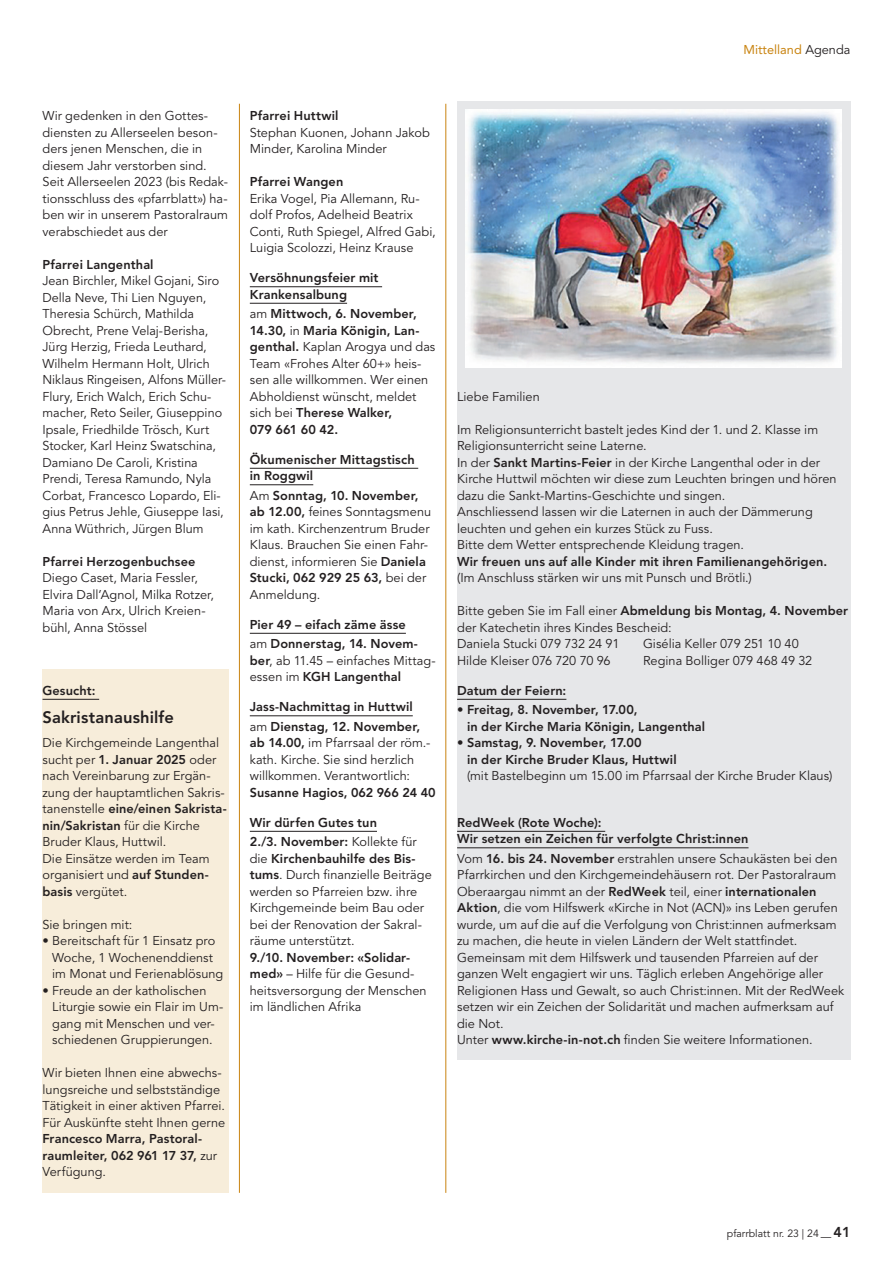
<style>
.page{position:relative;width:893px;height:1263px;background:#fff}
.page>*{position:absolute;margin:0;border:0;box-sizing:border-box;transform-origin:0 0}
.t1{font:800 16.5px "Avenir LT Std";letter-spacing:.01em;color:#231f20}
.t2{font:12.75px/16.5px "Avenir LT Std";color:#231f20}
.t3{font:800 12.75px/16.5px "Avenir LT Std";letter-spacing:.01em;color:#231f20}
.t4{font:12.75px "Avenir LT Std";color:#c98411}
.t5{font:10.5px "Avenir LT Std";color:#231f20}
.s1{font-weight:800}
.s2{font-weight:400}
.s3{color:#231f20}
.s4{font-weight:800;font-size:14.25px}
</style>
<div class="page">
<hr style="left:239px;top:104px;width:1px;height:1089px;background:#c98411">
<hr style="left:446px;top:104px;width:1px;height:1089px;background:#c98411">
<hr style="left:250px;top:286px;width:132px;height:1px;background:#231f20">
<hr style="left:250px;top:303px;width:97px;height:1px;background:#231f20">
<hr style="left:250px;top:468px;width:168px;height:1px;background:#231f20">
<hr style="left:250px;top:484px;width:63px;height:1px;background:#231f20">
<hr style="left:250px;top:633px;width:156px;height:1px;background:#231f20">
<hr style="left:250px;top:715px;width:163px;height:1px;background:#231f20">
<hr style="left:250px;top:831px;width:127px;height:1px;background:#231f20">
<div style="left:43px;top:669px;width:186px;height:524px;background:#f7edda"></div>
<hr style="left:43px;top:699px;width:56px;height:1px;background:#231f20">
<div style="left:457px;top:102px;width:393px;height:958px;background:#e6e7e9"></div>
<hr style="left:457px;top:699px;width:109px;height:1px;background:#231f20">
<hr style="left:457px;top:831px;width:148px;height:1px;background:#231f20">
<hr style="left:457px;top:847px;width:291px;height:1px;background:#231f20">
<img style="left:466px;top:109px;width:376px;height:259px">
<p class="t2" style="left:43px;top:108px;width:187px">Wir gedenken in den Gottes&shy;diensten zu Allerseelen beson&shy;ders jenen Menschen, die in diesem Jahr verstorben sind.<br>Seit Allerseelen 2023 (bis Redak&shy;tionsschluss des «pfarrblatt») ha&shy;ben wir in unserem Pastoralraum verabschiedet aus der</p>
<p class="t3" style="left:43px;top:256px;width:113px">Pfarrei Langenthal</p>
<p class="t2" style="left:43px;top:273px;width:184px">Jean Birchler, Mikel Gojani, Siro<br>Della Neve, Thi Lien Nguyen,<br>Theresia Schürch, Mathilda<br>Obrecht, Prene Velaj-Berisha,<br>Jürg Herzig, Frieda Leuthard,<br>Wilhelm Hermann Holt, Ulrich<br>Niklaus Ringeisen, Alfons Müller-<br>Flury, Erich Walch, Erich Schu&shy;macher, Reto Seiler, Giuseppino<br>Ipsale, Friedhilde Trösch, Kurt<br>Stocker, Karl Heinz Swatschina,<br>Damiano De Caroli, Kristina<br>Prendi, Teresa Ramundo, Nyla<br>Corbat, Francesco Lopardo, Eli&shy;gius Petrus Jehle, Giuseppe Iasi,<br>Anna Wüthrich, Jürgen Blum</p>
<p class="t3" style="left:43px;top:553px;width:154px">Pfarrei Herzogenbuchsee</p>
<p class="t2" style="left:43px;top:570px;width:173px">Diego Caset, Maria Fessler,<br>Elvira Dall’Agnol, Milka Rotzer,<br>Maria von Arx, Ulrich Kreien&shy;bühl, Anna Stössel</p>
<p class="t3" style="left:43px;top:682px;width:55px">Gesucht:</p>
<p class="t1" style="left:43px;top:707px;width:133px">Sakristanaushilfe</p>
<p class="t2" style="left:43px;top:735px;width:186px">Die Kirchgemeinde Langenthal sucht per <span class="s1">1. Januar 2025</span> oder nach Vereinbarung zur Ergän&shy;zung der hauptamtlichen Sakris&shy;tanenstelle <span class="s1">eine/einen Sakrista&shy;nin/Sakristan</span> für die Kirche<br>Bruder Klaus, Huttwil.<br>Die Einsätze werden im Team organisiert und <span class="s1">auf Stunden&shy;basis</span> vergütet.</p>
<p class="t2" style="left:43px;top:916px;width:91px">Sie bringen mit:</p>
<p class="t2" style="left:52px;top:933px;width:173px;text-indent:-10px">• Bereitschaft für 1 Einsatz pro<br>Woche, 1 Wochenenddienst im Monat und Ferienablösung</p>
<p class="t2" style="left:52px;top:982px;width:173px;text-indent:-10px">• Freude an der katholischen<br>Liturgie sowie ein Flair im Um&shy;gang mit Menschen und ver&shy;schiedenen Gruppierungen.</p>
<p class="t2" style="left:43px;top:1065px;width:184px">Wir bieten Ihnen eine abwechs&shy;lungsreiche und selbstständige Tätigkeit in einer aktiven Pfarrei.<br>Für Auskünfte steht Ihnen gerne</p>
<p class="t3" style="left:43px;top:1131px;width:176px">Francesco Marra, Pastoral&shy;raumleiter, 062 961 17 37, <span class="s2">zur<br>Verfügung.</span></p>
<p class="t3" style="left:250px;top:108px;width:90px">Pfarrei Huttwil</p>
<p class="t2" style="left:250px;top:124px;width:181px">Stephan Kuonen, Johann Jakob<br>Minder, Karolina Minder</p>
<p class="t3" style="left:250px;top:174px;width:95px">Pfarrei Wangen</p>
<p class="t2" style="left:250px;top:190px;width:187px">Erika Vogel, Pia Allemann, Ru&shy;dolf Profos, Adelheid Beatrix<br>Conti, Ruth Spiegel, Alfred Gabi,<br>Luigia Scolozzi, Heinz Krause</p>
<p class="t3" style="left:250px;top:270px;width:130px">Versöhnungsfeier mit<br>Krankensalbung</p>
<p class="t2" style="left:250px;top:306px;width:187px">am <span class="s1">Mittwoch, 6. November,<br>14.30,</span> in <span class="s1">Maria Königin, Lan&shy;genthal.</span> Kaplan Arogya und das<br>Team «Frohes Alter 60+» heis&shy;sen alle willkommen. Wer einen<br>Abholdienst wünscht, meldet sich bei <span class="s1">Therese Walker,<br>079 661 60 42.</span></p>
<p class="t3" style="left:250px;top:451px;width:166px">Ökumenischer Mittagstisch in Roggwil</p>
<p class="t2" style="left:250px;top:487px;width:183px">Am <span class="s1">Sonntag, 10. November, ab 12.00,</span> feines Sonntagsmenu im kath. Kirchenzentrum Bruder<br>Klaus. Brauchen Sie einen Fahr&shy;dienst, informieren Sie <span class="s1">Daniela<br>Stucki, 062 929 25 63,</span> bei der<br>Anmeldung.</p>
<p class="t3" style="left:250px;top:615px;width:170px;line-height:19.5px">Pier 49 – eifach zäme ässe <span class="s2">am</span> Donnerstag, 14. Novem-</p>
<p class="t2" style="left:250px;top:652px;width:187px"><span class="s1">ber</span>, ab 11.45 – einfaches Mittag&shy;essen im <span class="s1">KGH Langenthal</span></p>
<p class="t3" style="left:250px;top:697px;width:172px;line-height:19.5px">Jass-Nachmittag in Huttwil <span class="s2">am</span> Dienstag, 12. November,</p>
<p class="t2" style="left:250px;top:735px;width:181px"><span class="s1">ab 14.00,</span> im Pfarrsaal der röm.- kath. Kirche. Sie sind herzlich willkommen. Verantwortlich:</p>
<p class="t3" style="left:250px;top:784px;width:187px">Susanne Hagios, 062 966 24 40</p>
<p class="t3" style="left:250px;top:813px;width:168px;line-height:19.5px">Wir dürfen Gutes tun<br>2./3. November: <span class="s2">Kollekte für</span></p>
<p class="t2" style="left:250px;top:850px;width:183px">die <span class="s1">Kirchenbauhilfe des Bis&shy;tums</span>. Durch finanzielle Beiträge werden so Pfarreien bzw. ihre<br>Kirchgemeinde beim Bau oder bei der Renovation der Sakral&shy;räume unterstützt.</p>
<p class="t2" style="left:250px;top:949px;width:178px"><span class="s1">9./10. November: «Solidar&shy;med»</span> – Hilfe für die Gesund&shy;heitsversorgung der Menschen im ländlichen Afrika</p>
<p class="t4" style="left:743px;top:42px;width:108px">Mittelland <span class="s3">Agenda</span></p>
<p class="t2" style="left:457px;top:388px;width:84px">Liebe Familien</p>
<p class="t2" style="left:457px;top:421px;width:381px">Im Religionsunterricht bastelt jedes Kind der 1. und 2. Klasse im Religionsunterricht seine Laterne.<br>In der <span class="s1">Sankt Martins-Feier</span> in der Kirche Langenthal oder in der Kirche Huttwil möchten wir diese zum Leuchten bringen und hören dazu die Sankt-Martins-Geschichte und singen.<br>Anschliessend lassen wir die Laternen in auch der Dämmerung leuchten und gehen ein kurzes Stück zu Fuss.<br>Bitte dem Wetter entsprechende Kleidung tragen.</p>
<p class="t3" style="left:457px;top:553px;width:372px">Wir freuen uns auf alle Kinder mit ihren Familienangehörigen.</p>
<p class="t2" style="left:457px;top:570px;width:296px">(Im Anschluss stärken wir uns mit Punsch und Brötli.)</p>
<p class="t2" style="left:457px;top:603px;width:393px">Bitte geben Sie im Fall einer <span class="s1">Abmeldung bis Montag, 4. November </span>der Katechetin ihres Kindes Bescheid:<br>Daniela Stucki 079 732 24 91</p>
<p class="t2" style="left:643px;top:636px;width:157px">Gisélia Keller 079 251 10 40</p>
<p class="t2" style="left:457px;top:652px;width:155px">Hilde Kleiser 076 720 70 96</p>
<p class="t2" style="left:643px;top:652px;width:171px">Regina Bolliger 079 468 49 32</p>
<p class="t3" style="left:457px;top:682px;width:111px">Datum der Feiern:</p>
<p class="t3" style="left:467px;top:702px;width:240px;text-indent:-10px">• Freitag, 8. November, 17.00,<br>in der Kirche Maria Königin, Langenthal</p>
<p class="t3" style="left:467px;top:735px;width:211px;text-indent:-10px">• Samstag, 9. November, 17.00<br>in der Kirche Bruder Klaus, Huttwil</p>
<p class="t2" style="left:467px;top:768px;width:367px">(mit Bastelbeginn um 15.00 im Pfarrsaal der Kirche Bruder Klaus)</p>
<p class="t3" style="left:457px;top:814px;width:293px">RedWeek (Rote Woche):<br>Wir setzen ein Zeichen für verfolgte Christ:innen</p>
<p class="t2" style="left:457px;top:850px;width:389px">Vom <span class="s1">16. bis 24. November</span> erstrahlen unsere Schaukästen bei den Pfarrkirchen und den Kirchgemeindehäusern rot. Der Pastoralraum Oberaargau nimmt an der <span class="s1">RedWeek</span> teil, einer <span class="s1">internationalen Aktion</span>, die vom Hilfswerk «Kirche in Not (ACN)» ins Leben gerufen wurde, um auf die auf die Verfolgung von Christ:innen aufmerksam zu machen, die heute in vielen Ländern der Welt stattfindet.<br>Gemeinsam mit dem Hilfswerk und tausenden Pfarreien auf der ganzen Welt engagiert wir uns. Täglich erleben Angehörige aller Religionen Hass und Gewalt, so auch Christ:innen. Mit der RedWeek setzen wir ein Zeichen der Solidarität und machen aufmerksam auf die Not.<br>Unter <span class="s1">www.kirche-in-not.ch</span> finden Sie weitere Informationen.</p>
<p class="t5" style="left:727px;top:1228px;width:125px">pfarrblatt nr. 23 | 24 — <span class="s4">41</span></p>
</div>
